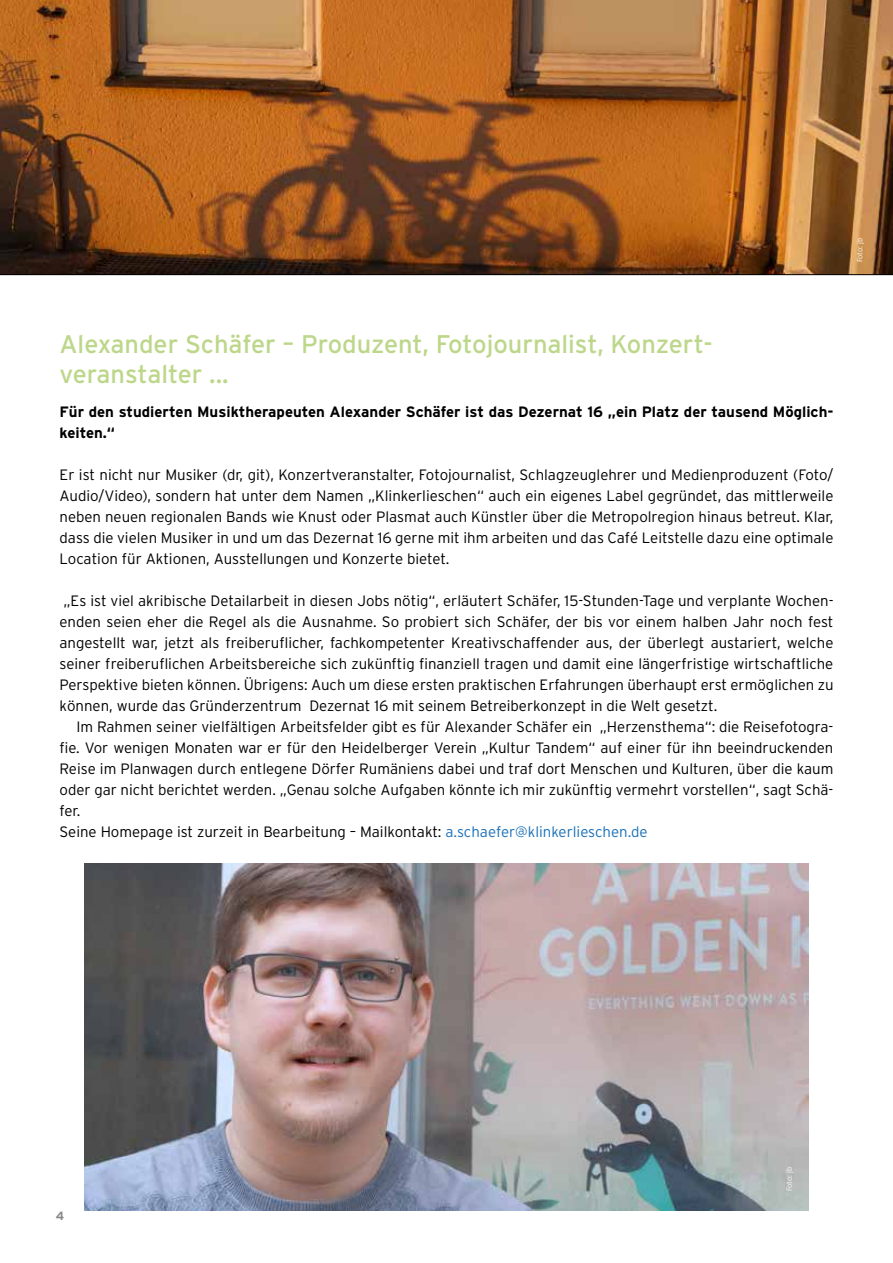
<style>
.page{position:relative;width:893px;height:1263px;background:#fff}
.page>*{position:absolute;margin:0;border:0;box-sizing:border-box;transform-origin:0 0}
.t1{font:25.5px/30px "Interstate";color:#bdd78a}
.t2{font:300 15px/21px "Interstate";color:#000;text-align:justify}
.t3{font:700 15px/21px "Interstate";color:#000}
.t4{font:700 12px "Interstate";color:#878786}
.t5{font:300 7.5px "Interstate";letter-spacing:-.02em;color:#fff}
.s1{color:#1a70b8}
</style>
<div class="page">
<img style="left:0;top:0;width:893px;height:274px">
<img style="left:85px;top:864px;width:723px;height:346px">
<hr style="left:0;top:274px;width:893px;height:1px;background:#000">
<p class="t5" style="left:855px;top:262px;width:26px;rotate:-90deg">Foto: jb</p>
<h1 class="t1" style="left:60px;top:328px;width:655px">Alexander Schäfer – Produzent, Fotojournalist, Konzert&shy;veranstalter ...</h1>
<p class="t3" style="left:60px;top:401px;width:775px">Für den studierten Musiktherapeuten Alexander Schäfer ist das Dezernat 16 „ein Platz der tausend Möglich&shy;keiten.“</p>
<p class="t2" style="left:60px;top:464px;width:775px">Er ist nicht nur Musiker (dr, git), Konzertveranstalter, Fotojournalist, Schlagzeuglehrer und Medienproduzent (Foto/ Audio/Video), sondern hat unter dem Namen „Klinkerlieschen“ auch ein eigenes Label gegründet, das mittlerweile neben neuen regionalen Bands wie Knust oder Plasmat auch Künstler über die Metropolregion hinaus betreut. Klar, dass die vielen Musiker in und um das Dezernat 16 gerne mit ihm arbeiten und das Café Leitstelle dazu eine optimale Location für Aktionen, Ausstellungen und Konzerte bietet.</p>
<p class="t2" style="left:60px;top:590px;width:775px">„Es ist viel akribische Detailarbeit in diesen Jobs nötig“, erläutert Schäfer, 15-Stunden-Tage und verplante Wochen&shy;enden seien eher die Regel als die Ausnahme. So probiert sich Schäfer, der bis vor einem halben Jahr noch fest angestellt war, jetzt als freiberuflicher, fachkompetenter Kreativschaffender aus, der überlegt austariert, welche seiner freiberuflichen Arbeitsbereiche sich zukünftig finanziell tragen und damit eine längerfristige wirtschaftliche Perspektive bieten können. Übrigens: Auch um diese ersten praktischen Erfahrungen überhaupt erst ermöglichen zu können, wurde das Gründerzentrum Dezernat 16 mit seinem Betreiberkonzept in die Welt gesetzt.</p>
<p class="t2" style="left:60px;top:716px;width:775px;text-align:left;text-indent:17px">Im Rahmen seiner vielfältigen Arbeitsfelder gibt es für Alexander Schäfer ein „Herzensthema“: die Reisefotogra&shy;fie. Vor wenigen Monaten war er für den Heidelberger Verein „Kultur Tandem“ auf einer für ihn beeindruckenden Reise im Planwagen durch entlegene Dörfer Rumäniens dabei und traf dort Menschen und Kulturen, über die kaum oder gar nicht berichtet werden. „Genau solche Aufgaben könnte ich mir zukünftig vermehrt vorstellen“, sagt Schä&shy;fer.<br>Seine Homepage ist zurzeit in Bearbeitung – Mailkontakt: <span class="s1">a.schaefer@klinkerlieschen.de</span></p>
<p class="t4" style="left:56px;top:1209px;width:10px">4</p>
<p class="t5" style="left:785px;top:1191px;width:26px;rotate:-90deg">Foto: jb</p>
</div>
